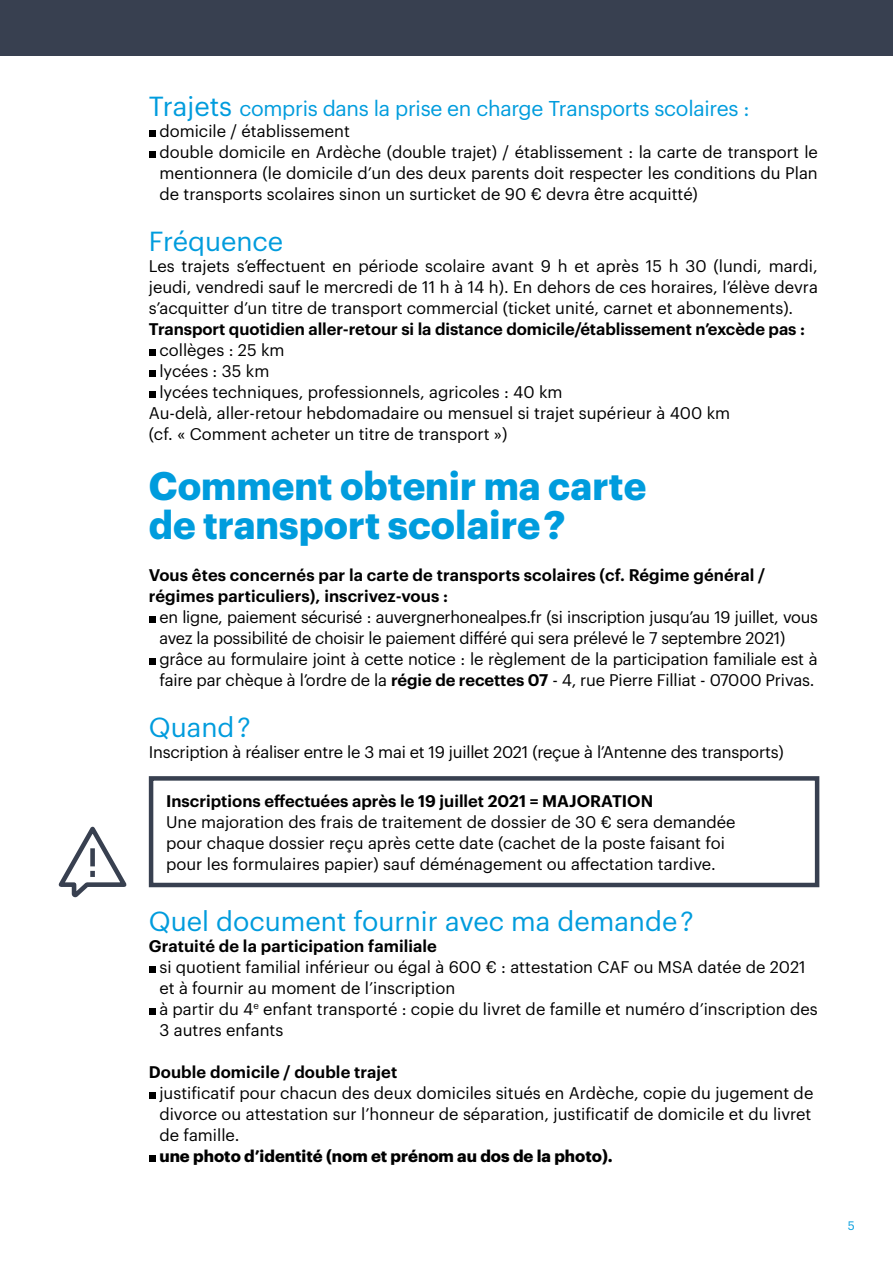
<style>
.page{position:relative;width:893px;height:1263px;background:#fff}
.page>*{position:absolute;margin:0;border:0;box-sizing:border-box;transform-origin:0 0}
.t1{font:700 39px/39px "Graphik";color:#009cdd}
.t2{font:27px "Graphik";color:#009cdd}
.t3{font:21px "Graphik";letter-spacing:-.015em;color:#009cdd}
.t4{font:16.5px/21px "Graphik";color:#000}
.t5{font:600 16.5px/21px "Graphik";letter-spacing:.005em;color:#000}
.t6{font:700 16.5px "Graphik";color:#000}
.t7{font:12px "Graphik";color:#009cdd}
.s1{font-size:27px}
.s2{font-weight:600}
</style>
<div class="page">
<div style="left:149px;top:130px;width:6px;height:7px;background:#000"></div>
<div style="left:149px;top:151px;width:6px;height:7px;background:#000"></div>
<div style="left:149px;top:349px;width:6px;height:7px;background:#000"></div>
<div style="left:149px;top:370px;width:6px;height:7px;background:#000"></div>
<div style="left:149px;top:391px;width:6px;height:7px;background:#000"></div>
<div style="left:149px;top:616px;width:6px;height:7px;background:#000"></div>
<div style="left:149px;top:658px;width:6px;height:7px;background:#000"></div>
<div style="left:149px;top:776px;width:670px;height:111px;border:4px solid #384050"></div>
<div style="left:149px;top:966px;width:6px;height:7px;background:#000"></div>
<div style="left:149px;top:1008px;width:6px;height:7px;background:#000"></div>
<div style="left:149px;top:1092px;width:6px;height:7px;background:#000"></div>
<div style="left:149px;top:1155px;width:6px;height:7px;background:#000"></div>
<div style="left:0;top:0;width:893px;height:55px;background:#384050"></div>
<svg style="left:58px;top:826px;width:69px;height:72px"></svg>
<p class="t3" style="left:149px;top:92px;width:602px"><span class="s1">Trajets</span> compris dans la prise en charge Transports scolaires :</p>
<p class="t4" style="left:159px;top:119px;width:660px">domicile / établissement<br>double domicile en Ardèche (double trajet) / établissement : la carte de transport le mentionnera (le domicile d’un des deux parents doit respecter les conditions du Plan de transports scolaires sinon un surticket de 90 € devra être acquitté)</p>
<h2 class="t2" style="left:149px;top:221px;width:136px">Fréquence</h2>
<p class="t4" style="left:149px;top:254px;width:671px;text-align:justify">Les trajets s’effectuent en période scolaire avant 9 h et après 15 h 30 (lundi, mardi, jeudi, vendredi sauf le mercredi de 11 h à 14 h). En dehors de ces horaires, l’élève devra s’acquitter d’un titre de transport commercial (ticket unité, carnet et abonnements).</p>
<p class="t5" style="left:149px;top:317px;width:658px">Transport quotidien aller-retour si la distance domicile/établissement n’excède pas :</p>
<p class="t4" style="left:159px;top:338px;width:127px">collèges : 25 km</p>
<p class="t4" style="left:159px;top:359px;width:111px">lycées : 35 km</p>
<p class="t4" style="left:159px;top:380px;width:405px">lycées techniques, professionnels, agricoles : 40 km</p>
<p class="t4" style="left:149px;top:401px;width:583px">Au-delà, aller-retour hebdomadaire ou mensuel si trajet supérieur à 400 km</p>
<p class="t4" style="left:149px;top:422px;width:360px">(cf. « Comment acheter un titre de transport »)</p>
<h1 class="t1" style="left:149px;top:462px;width:499px">Comment obtenir ma carte de transport scolaire ?</h1>
<p class="t5" style="left:149px;top:563px;width:618px">Vous êtes concernés par la carte de transports scolaires (cf. Régime général / régimes particuliers), inscrivez-vous :</p>
<p class="t4" style="left:159px;top:605px;width:660px">en ligne, paiement sécurisé : auvergnerhonealpes.fr (si inscription jusqu’au 19 juillet, vous avez la possibilité de choisir le paiement différé qui sera prélevé le 7 septembre 2021) grâce au formulaire joint à cette notice : le règlement de la participation familiale est à faire par chèque à l’ordre de la <span class="s2">régie de recettes 07</span> - 4, rue Pierre Filliat - 07000 Privas.</p>
<h2 class="t2" style="left:149px;top:707px;width:103px">Quand ?</h2>
<p class="t4" style="left:149px;top:740px;width:636px">Inscription à réaliser entre le 3 mai et 19 juillet 2021 (reçue à l’Antenne des transports)</p>
<p class="t5" style="left:166px;top:789px;width:489px">Inscriptions effectuées après le 19 juillet 2021 = MAJORATION</p>
<p class="t4" style="left:166px;top:810px;width:571px">Une majoration des frais de traitement de dossier de 30 € sera demandée pour chaque dossier reçu après cette date (cachet de la poste faisant foi pour les formulaires papier) sauf déménagement ou affectation tardive.</p>
<h2 class="t2" style="left:149px;top:901px;width:546px">Quel document fournir avec ma demande ?</h2>
<p class="t5" style="left:149px;top:934px;width:290px">Gratuité de la participation familiale</p>
<p class="t4" style="left:159px;top:955px;width:660px">si quotient familial inférieur ou égal à 600 € : attestation CAF ou MSA datée de 2021 et à fournir au moment de l’inscription<br>à partir du 4<sup>e</sup> enfant transporté : copie du livret de famille et numéro d’inscription des 3 autres enfants</p>
<p class="t5" style="left:149px;top:1060px;width:250px">Double domicile / double trajet</p>
<p class="t4" style="left:159px;top:1081px;width:655px;text-align:justify">justificatif pour chacun des deux domiciles situés en Ardèche, copie du jugement de divorce ou attestation sur l’honneur de séparation, justificatif de domicile et du livret de famille.</p>
<p class="t6" style="left:159px;top:1143px;width:455px">une photo d’identité (nom et prénom au dos de la photo).</p>
<p class="t7" style="left:848px;top:1217px;width:9px">5</p>
</div>
